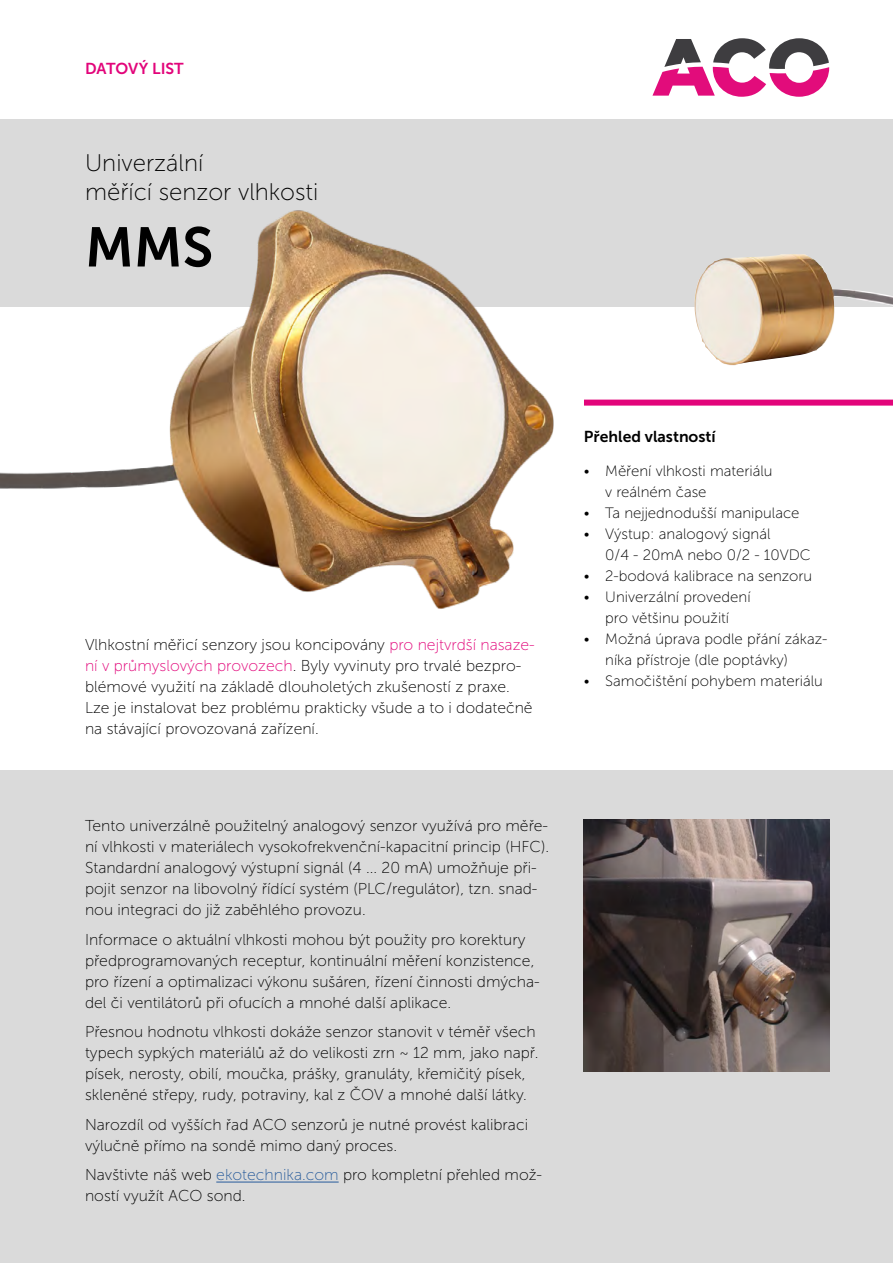
<style>
.page{position:relative;width:893px;height:1263px;background:#fff}
.page>*{position:absolute;margin:0;border:0;box-sizing:border-box;transform-origin:0 0}
.t1{font:55.5px "Museo Sans 700";color:#000}
.t2{font:24px/28.8px "Museo Sans 100";color:#000}
.t3{font:15.75px/21px "Museo Sans 100";color:#000}
.t4{font:15.75px "Museo Sans 700";color:#000}
.t5{font:15.75px "Museo Sans 700";color:#e2047a}
.t6{font:15px/21px "Museo Sans 100";color:#000}
.s1{color:#e2047a}
.s2{color:#275b9b}
</style>
<div class="page">
<div style="left:0;top:119px;width:892px;height:188px;background:#dadada"></div>
<div style="left:0;top:770px;width:893px;height:493px;background:#dadada"></div>
<svg style="left:652px;top:38px;width:177px;height:59px"></svg>
<div style="left:584px;top:400px;width:309px;height:6px;background:#e2047a"></div>
<hr style="left:216px;top:1182px;width:123px;height:1px;background:#275b9b">
<img style="left:584px;top:820px;width:245px;height:251px">
<img style="left:0;top:210px;width:554px;height:399px">
<img style="left:694px;top:254px;width:199px;height:111px">
<p class="t5" style="left:85px;top:60px;width:100px">DATOVÝ LIST</p>
<h2 class="t2" style="left:85px;top:149px;width:235px">Univerzální<br>měřící senzor vlhkosti</h2>
<h1 class="t1" style="left:85px;top:216px;width:130px">MMS</h1>
<p class="t3" style="left:85px;top:634px;width:451px">Vlhkostní měřicí senzory jsou koncipovány <span class="s1">pro nejtvrdší nasaze&shy;ní v průmyslových provozech</span>. Byly vyvinuty pro trvalé bezpro&shy;blémové využití na základě dlouholetých zkušeností z praxe.<br>Lze je instalovat bez problému prakticky všude a to i dodatečně na stávající provozovaná zařízení.</p>
<p class="t3" style="left:85px;top:816px;width:466px">Tento univerzálně použitelný analogový senzor využívá pro měře&shy;ní vlhkosti v materiálech vysokofrekvenční-kapacitní princip (HFC).<br>Standardní analogový výstupní signál (4 ... 20 mA) umožňuje při&shy;pojit senzor na libovolný řídící systém (PLC/regulátor), tzn. snad&shy;nou integraci do již zaběhlého provozu.</p>
<p class="t3" style="left:85px;top:929px;width:456px">Informace o aktuální vlhkosti mohou být použity pro korektury předprogramovaných receptur, kontinuální měření konzistence, pro řízení a optimalizaci výkonu sušáren, řízení činnosti dmýcha&shy;del či ventilátorů při ofucích a mnohé další aplikace.</p>
<p class="t3" style="left:85px;top:1022px;width:455px">Přesnou hodnotu vlhkosti dokáže senzor stanovit v téměř všech typech sypkých materiálů až do velikosti zrn ~ 12 mm, jako např. písek, nerosty, obilí, moučka, prášky, granuláty, křemičitý písek, skleněné střepy, rudy, potraviny, kal z ČOV a mnohé další látky.</p>
<p class="t3" style="left:85px;top:1114px;width:445px">Narozdíl od vyšších řad ACO senzorů je nutné provést kalibraci výlučně přímo na sondě mimo daný proces.</p>
<p class="t3" style="left:85px;top:1165px;width:459px">Navštivte náš web <span class="s2">ekotechnika.com</span> pro kompletní přehled mož&shy;ností využít ACO sond.</p>
<p class="t4" style="left:584px;top:428px;width:133px">Přehled vlastností</p>
<p class="t6" style="left:605px;top:460px;width:169px;text-indent:-21px">• Měření vlhkosti materiálu v reálném čase</p>
<p class="t6" style="left:584px;top:502px;width:217px">• Ta nejjednodušší manipulace</p>
<p class="t6" style="left:605px;top:523px;width:207px;text-indent:-21px">• Výstup: analogový signál<br>0/4 - 20mA nebo 0/2 - 10VDC</p>
<p class="t6" style="left:584px;top:565px;width:230px">• 2-bodová kalibrace na senzoru</p>
<p class="t6" style="left:584px;top:586px;width:168px;text-align:center">• Univerzální provedení pro většinu použití</p>
<p class="t6" style="left:605px;top:628px;width:224px;text-indent:-21px">• Možná úprava podle přání zákaz&shy;níka přístroje (dle poptávky)</p>
<p class="t6" style="left:584px;top:670px;width:240px">• Samočištění pohybem materiálu</p>
</div>
